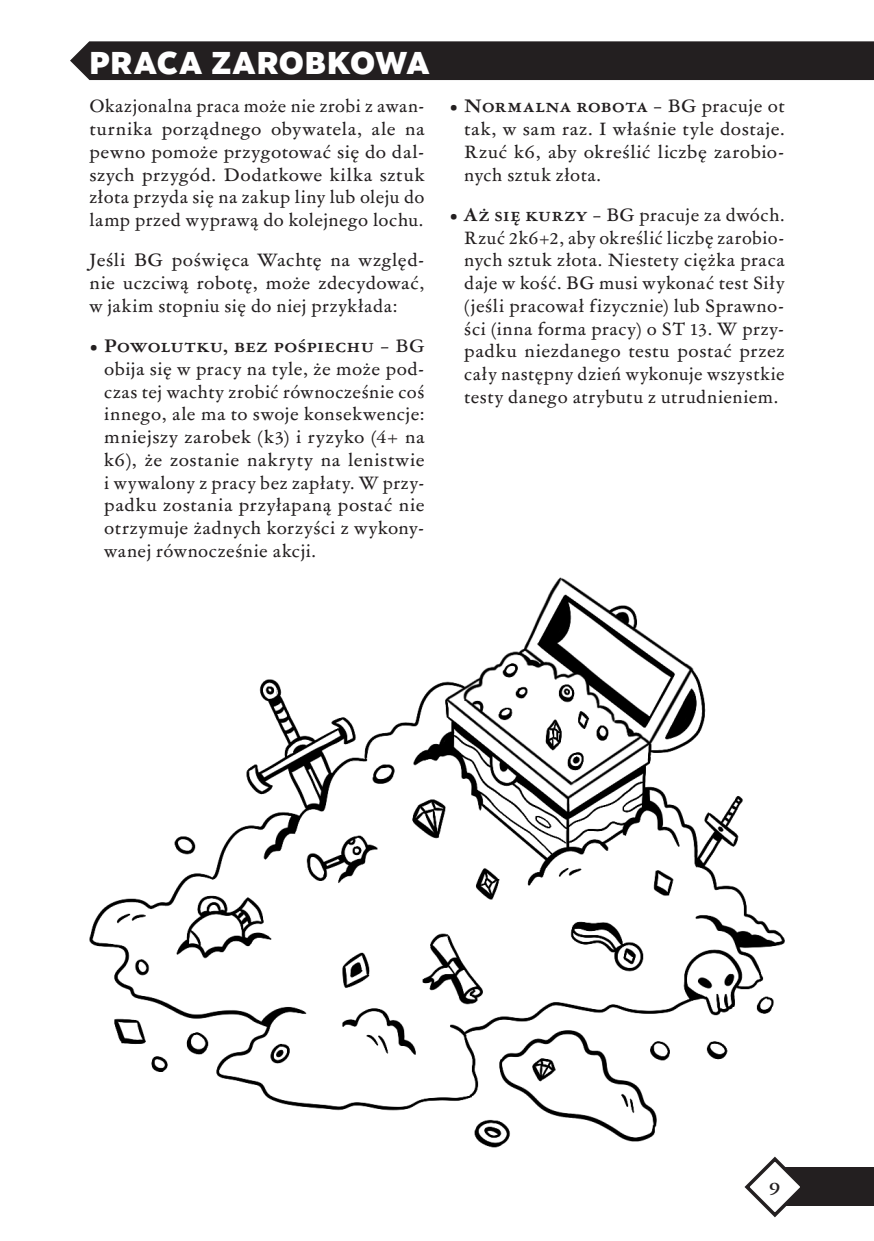
<style>
.page{position:relative;width:874px;height:1241px;background:#fff}
.page>*{position:absolute;margin:0;border:0;box-sizing:border-box;transform-origin:0 0}
.Nagłówek_1{font:900 31.5px "Motiva Sans";letter-spacing:.015em;color:#fff}
.Tekst_główny{font:17.5px/22.8px "Garamond ATF Text";letter-spacing:.03em;color:#231f20;text-align:justify}
.t1{font:700 17.5px "Garamond ATF Text";color:#231f20}
.s1{font-weight:700}
</style>
<div class="page">
<div style="left:777px;top:1167px;width:96px;height:39px;background:#231f20"></div>
<svg style="left:744px;top:1156px;width:56px;height:62px"></svg>
<div style="left:70px;top:41px;width:803px;height:39px;background:#231f20"></div>
<img style="left:89px;top:577px;width:695px;height:570px">
<p class="Nagłówek_1" style="left:89px;top:39px;width:342px">PRACA ZAROBKOWA</p>
<p class="Tekst_główny" style="left:89px;top:94px;width:336px">Okazjonalna praca może nie zrobi z awan&shy;turnika porządnego obywatela, ale na pewno pomoże przygotować się do dal&shy;szych przygód. Dodatkowe kilka sztuk złota przyda się na zakup liny lub oleju do lamp przed wyprawą do kolejnego lochu.</p>
<p class="Tekst_główny" style="left:89px;top:248px;width:336px">Jeśli BG poświęca Wachtę na względ&shy;nie uczciwą robotę, może zdecydować, w jakim stopniu się do niej przykłada:</p>
<p class="Tekst_główny" style="left:104px;top:334px;width:322px;text-indent:-15px">• <span class="s1">Powolutku, bez pośpiechu</span> – BG obija się w pracy na tyle, że może pod&shy;czas tej wachty zrobić równocześnie coś innego, ale ma to swoje konsekwencje: mniejszy zarobek (k3) i ryzyko (4+ na k6), że zostanie nakryty na lenistwie i wywalony z pracy bez zapłaty. W przy&shy;padku zostania przyłapaną postać nie otrzymuje żadnych korzyści z wykony&shy;wanej równocześnie akcji.</p>
<p class="Tekst_główny" style="left:464px;top:94px;width:322px;text-indent:-15px">• <span class="s1">Normalna robota</span> – BG pracuje ot tak, w sam raz. I właśnie tyle dostaje.<br>Rzuć k6, aby określić liczbę zarobio&shy;nych sztuk złota.</p>
<p class="Tekst_główny" style="left:464px;top:202px;width:321px;text-indent:-15px">• <span class="s1">Aż się kurzy</span> – BG pracuje za dwóch.<br>Rzuć 2k6+2, aby określić liczbę zarobio&shy;nych sztuk złota. Niestety ciężka praca daje w kość. BG musi wykonać test Siły (jeśli pracował fizycznie) lub Sprawno&shy;ści (inna forma pracy) o ST 13. W przy&shy;padku niezdanego testu postać przez cały następny dzień wykonuje wszystkie testy danego atrybutu z utrudnieniem.</p>
<p class="t1" style="left:768px;top:1172px;width:13px">9</p>
</div>
